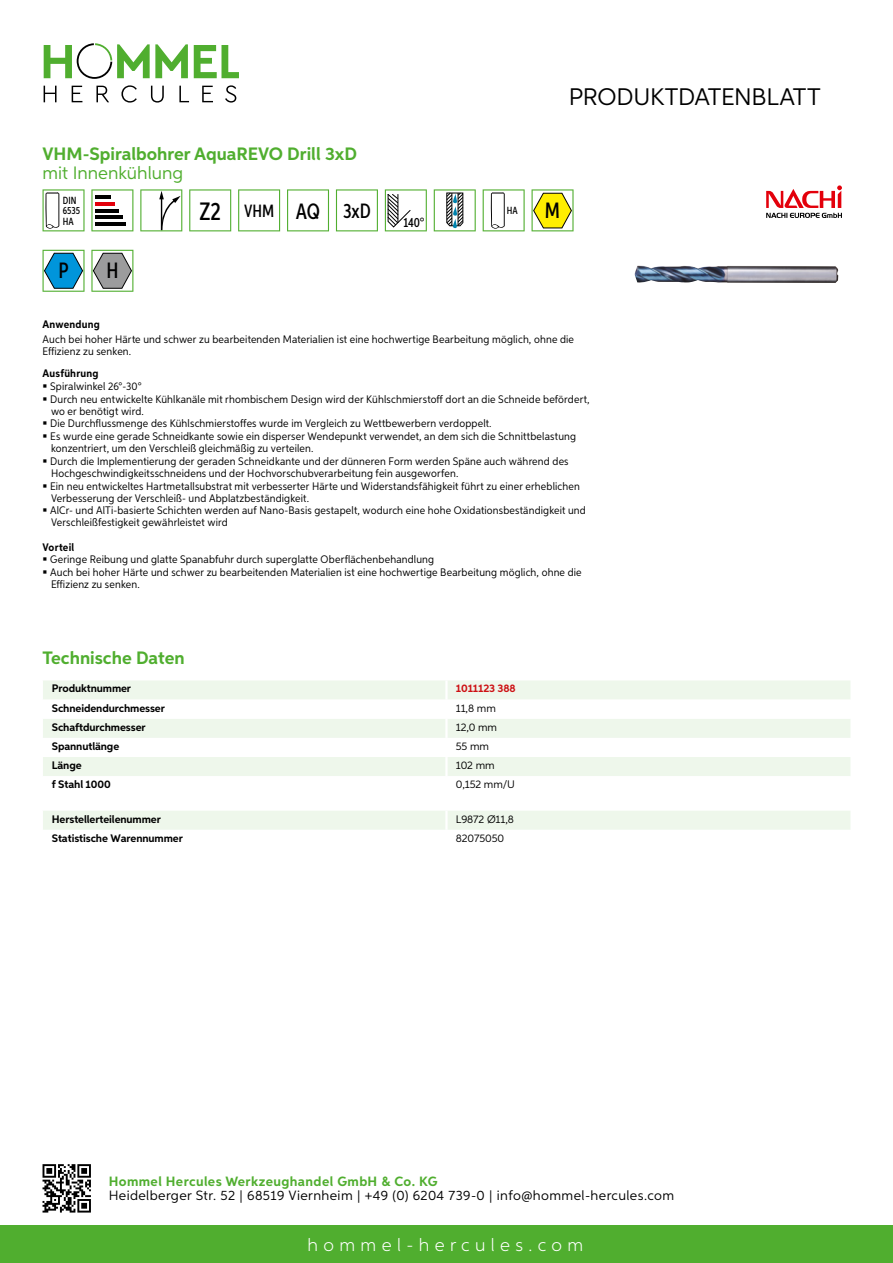
<style>
.page{position:relative;width:893px;height:1263px;background:#fff}
.page>*{position:absolute;margin:0;border:0;box-sizing:border-box;transform-origin:0 0}
.t1{font:24px "Aspira";letter-spacing:-.01em;color:#000}
.t2{font:500 22.2px "Aspira XX Nar";color:#000}
.t3{font:700 18px "Aspira";color:#50ae2f}
.t4{font:300 18px "Aspira";letter-spacing:.3em;color:#fff}
.t5{font:18px "Aspira";color:#50ae2f}
.t6{font:500 17.85px "Aspira XX Nar";color:#000}
.t7{font:13.5px "Aspira";letter-spacing:.03em;color:#000}
.t8{font:700 13.5px "Aspira";letter-spacing:.03em;color:#50ae2f}
.t9{font:500 13.35px "Aspira XX Nar";color:#000}
.t10{font:10.95px/12.5px "Aspira Nar";letter-spacing:.015em;color:#000}
.t11{font:700 10.95px "Aspira";letter-spacing:-.01em;color:#000}
.t12{font:10.95px "Aspira";letter-spacing:-.01em;color:#000}
.t13{font:700 10.95px "Aspira Nar";letter-spacing:.02em;color:#000}
.t14{font:700 10.95px "Aspira";letter-spacing:-.01em;color:#cd1013}
.t15{font:500 10.35px/10.4px "Aspira XX Nar";color:#000}
.s1{font-size:25.2px}
.s2{font-size:22.2px}
.s3{font-size:20.7px}
</style>
<div class="page">
<div style="left:0;top:1226px;width:893px;height:37px;background:#50ae2f"></div>
<svg style="left:43px;top:1164px;width:48px;height:48px"></svg>
<svg style="left:194px;top:45px;width:45px;height:33px"></svg>
<svg style="left:44px;top:43px;width:144px;height:36px"></svg>
<svg style="left:44px;top:86px;width:13px;height:16px"></svg>
<svg style="left:72px;top:86px;width:10px;height:16px"></svg>
<svg style="left:96px;top:86px;width:13px;height:16px"></svg>
<svg style="left:121px;top:85px;width:16px;height:18px"></svg>
<svg style="left:151px;top:86px;width:13px;height:17px"></svg>
<svg style="left:179px;top:86px;width:10px;height:16px"></svg>
<svg style="left:202px;top:86px;width:11px;height:16px"></svg>
<svg style="left:225px;top:85px;width:11px;height:18px"></svg>
<div style="left:43px;top:680px;width:807px;height:19px;background:#eef7eb"></div>
<svg style="left:43px;top:719px;width:807px;height:57px;fill:#eef7eb"></svg>
<hr style="left:445px;top:680px;width:3px;height:20px;background:#fff">
<hr style="left:445px;top:719px;width:3px;height:19px;background:#fff">
<hr style="left:445px;top:738px;width:3px;height:19px;background:#fff">
<hr style="left:445px;top:757px;width:3px;height:19px;background:#fff">
<div style="left:43px;top:811px;width:807px;height:19px;background:#eef7eb"></div>
<svg style="left:43px;top:189px;width:42px;height:42px"></svg>
<svg style="left:91px;top:189px;width:42px;height:42px"></svg>
<hr style="left:95px;top:196px;width:16px;height:3px;background:#000">
<hr style="left:95px;top:202px;width:20px;height:4px;background:#e3000b">
<hr style="left:95px;top:209px;width:23px;height:3px;background:#000">
<hr style="left:95px;top:216px;width:27px;height:3px;background:#000">
<hr style="left:95px;top:222px;width:31px;height:4px;background:#000">
<svg style="left:140px;top:189px;width:42px;height:42px"></svg>
<svg style="left:189px;top:189px;width:42px;height:42px"></svg>
<svg style="left:238px;top:189px;width:42px;height:42px"></svg>
<svg style="left:287px;top:189px;width:42px;height:42px"></svg>
<svg style="left:336px;top:189px;width:42px;height:42px"></svg>
<svg style="left:385px;top:189px;width:42px;height:42px"></svg>
<svg style="left:434px;top:189px;width:42px;height:42px"></svg>
<svg style="left:483px;top:189px;width:42px;height:42px"></svg>
<svg style="left:532px;top:189px;width:42px;height:42px"></svg>
<svg style="left:43px;top:250px;width:42px;height:42px"></svg>
<svg style="left:91px;top:250px;width:42px;height:42px"></svg>
<img style="left:635px;top:266px;width:203px;height:17px">
<svg style="left:766px;top:185px;width:76px;height:33px"></svg>
<h3 class="t3" style="left:43px;top:142px;width:316px">VHM-Spiralbohrer AquaREVO Drill 3xD</h3>
<h3 class="t5" style="left:43px;top:162px;width:142px">mit Innenkühlung</h3>
<p class="t15" style="left:63px;top:195px;width:19px">DIN<br>6535<br>HA</p>
<h3 class="t6" style="left:200px;top:200px;width:173px"><span class="s1">Z2</span> VHM <span class="s2">AQ</span> <span class="s3">3xD</span></h3>
<h2 class="t2" style="left:59px;top:257px;width:12px">P</h2>
<h2 class="t2" style="left:106px;top:257px;width:14px">H</h2>
<p class="t9" style="left:404px;top:215px;width:22px">140°</p>
<h1 class="t1" style="left:569px;top:82px;width:253px">Produktdatenblatt</h1>
<p class="t15" style="left:507px;top:205px;width:55px">HA <span class="s2">M</span></p>
<p class="t13" style="left:43px;top:317px;width:59px">Anwendung</p>
<p class="t10" style="left:43px;top:333px;width:533px;line-height:12px">Auch bei hoher Härte und schwer zu bearbeitenden Materialien ist eine hochwertige Bearbeitung möglich, ohne die<br>Effizienz zu senken.</p>
<p class="t13" style="left:43px;top:366px;width:58px">Ausführung</p>
<p class="t10" style="left:50px;top:380px;width:541px">Spiralwinkel 26°-30°<br>Durch neu entwickelte Kühlkanäle mit rhombischem Design wird der Kühlschmierstoff dort an die Schneide befördert, wo er benötigt wird.<br>Die Durchflussmenge des Kühlschmierstoffes wurde im Vergleich zu Wettbewerbern verdoppelt.<br>Es wurde eine gerade Schneidkante sowie ein disperser Wendepunkt verwendet, an dem sich die Schnittbelastung konzentriert, um den Verschleiß gleichmäßig zu verteilen.<br>Durch die Implementierung der geraden Schneidkante und der dünneren Form werden Späne auch während des Hochgeschwindigkeitsschneidens und der Hochvorschubverarbeitung fein ausgeworfen.<br>Ein neu entwickeltes Hartmetallsubstrat mit verbesserter Härte und Widerstandsfähigkeit führt zu einer erheblichen Verbesserung der Verschleiß- und Abplatzbeständigkeit.<br>AlCr- und AlTi-basierte Schichten werden auf Nano-Basis gestapelt, wodurch eine hohe Oxidationsbeständigkeit und Verschleißfestigkeit gewährleistet wird</p>
<p class="t13" style="left:43px;top:540px;width:33px">Vorteil</p>
<p class="t10" style="left:50px;top:553px;width:533px">Geringe Reibung und glatte Spanabfuhr durch superglatte Oberflächenbehandlung<br>Auch bei hoher Härte und schwer zu bearbeitenden Materialien ist eine hochwertige Bearbeitung möglich, ohne die<br>Effizienz zu senken.</p>
<h3 class="t3" style="left:43px;top:646px;width:144px">Technische Daten</h3>
<p class="t11" style="left:52px;top:682px;width:81px">Produktnummer</p>
<p class="t14" style="left:456px;top:682px;width:61px">1011123 388</p>
<p class="t11" style="left:52px;top:701px;width:115px">Schneidendurchmesser</p>
<p class="t12" style="left:456px;top:701px;width:41px">11,8 mm</p>
<p class="t11" style="left:52px;top:720px;width:95px">Schaftdurchmesser</p>
<p class="t12" style="left:456px;top:720px;width:43px">12,0 mm</p>
<p class="t11" style="left:52px;top:739px;width:69px">Spannutlänge</p>
<p class="t12" style="left:456px;top:739px;width:35px">55 mm</p>
<p class="t11" style="left:52px;top:758px;width:31px">Länge</p>
<p class="t12" style="left:456px;top:758px;width:40px">102 mm</p>
<p class="t11" style="left:52px;top:777px;width:60px">f Stahl 1000</p>
<p class="t12" style="left:456px;top:778px;width:59px">0,152 mm/U</p>
<p class="t11" style="left:52px;top:812px;width:111px">Herstellerteilenummer</p>
<p class="t12" style="left:456px;top:812px;width:60px">L9872 Ø11,8</p>
<p class="t11" style="left:52px;top:831px;width:132px">Statistische Warennummer</p>
<p class="t12" style="left:456px;top:831px;width:50px">82075050</p>
<p class="t8" style="left:109px;top:1172px;width:330px">Hommel Hercules Werkzeughandel GmbH &amp; Co. KG</p>
<p class="t7" style="left:109px;top:1187px;width:567px">Heidelberger Str. 52 | 68519 Viernheim | +49 (0) 6204 739-0 | info@hommel-hercules.com</p>
<h3 class="t4" style="left:307px;top:1234px;width:277px">hommel-hercules.com</h3>
</div>
